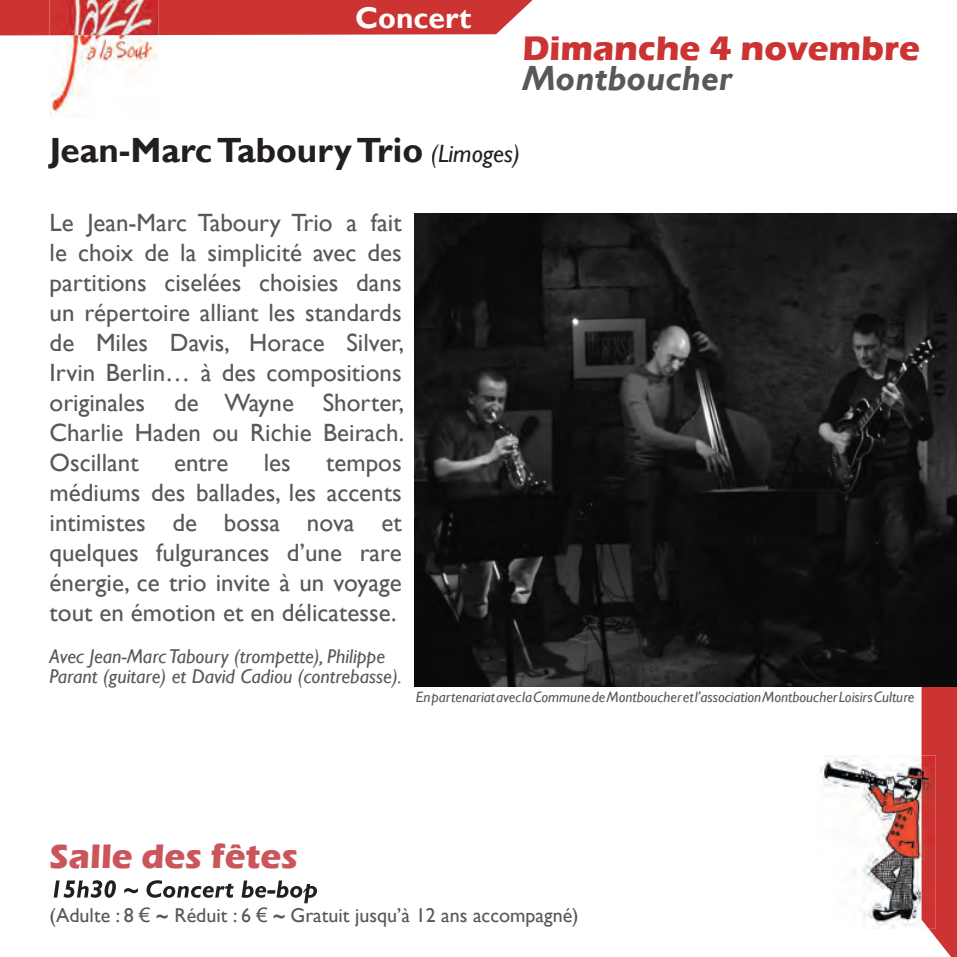
<style>
.page{position:relative;width:957px;height:957px;background:#fff}
.page>*{position:absolute;margin:0;border:0;box-sizing:border-box;transform-origin:0 0}
.t1{font:700 35px "Gill Sans";color:#231f20}
.t2{font:700 35px "Eras ITC";color:#cc3433}
.t3{font:700 35px "Eras ITC";color:#ca565b}
.t4{font:italic 700 35px "Gill Sans";color:#57585a}
.t5{font:700 30px "Gill Sans";color:#fff}
.t6{font:25px/30px "Gill Sans";color:#57585a;text-align:justify}
.t7{font:italic 20px/20px "Gill Sans";color:#57585a}
.t8{font:20px "Gill Sans";color:#57585a}
.t9{font:italic 15px "Gill Sans";color:#57585a}
.s1{font-weight:400;font-style:italic;font-size:25px}
.s2{font-family:"Arial"}
.s3{font-weight:700;font-style:italic}
</style>
<div class="page">
<div style="left:0;top:0;width:532px;height:35px;background:#cc3433"></div>
<img style="left:50px;top:0;width:109px;height:117px">
<svg style="left:921px;top:686px;width:36px;height:271px;background:#cf4443"></svg>
<svg style="left:54px;top:880px;width:263px;height:23px"></svg>
<img style="left:820px;top:756px;width:101px;height:172px">
<img style="left:921px;top:755px;width:14px;height:173px">
<img style="left:415px;top:214px;width:542px;height:472px">
<p class="t5" style="left:355px;top:0;width:118px">Concert</p>
<h1 class="t2" style="left:522px;top:28px;width:399px">Dimanche 4 novembre</h1>
<h1 class="t4" style="left:522px;top:58px;width:211px">Montboucher</h1>
<h1 class="t1" style="left:50px;top:129px;width:472px">Jean-Marc Taboury Trio <span class="s1">(Limoges)</span></h1>
<p class="t6" style="left:50px;top:208px;width:356px">Le Jean-Marc Taboury Trio a fait le choix de la simplicité avec des partitions ciselées choisies dans un répertoire alliant les standards de Miles Davis, Horace Silver, Irvin Berlin… à des compositions originales de Wayne Shorter, Charlie Haden ou Richie Beirach.<br>Oscillant</p>
<p class="t6" style="left:174px;top:448px;width:56px">entre</p>
<p class="t6" style="left:264px;top:448px;width:29px">les</p>
<p class="t6" style="left:50px;top:448px;width:353px;text-indent:276px">tempos médiums des ballades, les accents intimistes de bossa nova et quelques fulgurances d’une rare énergie, ce trio invite à un voyage tout en émotion et en délicatesse.</p>
<p class="t7" style="left:50px;top:646px;width:354px">Avec Jean-Marc Taboury (trompette), Philippe<br>Parant (guitare) et David Cadiou (contrebasse).</p>
<p class="t9" style="left:416px;top:687px;width:500px">En partenariat avec la Commune de Montboucher et l’association Montboucher Loisirs Culture</p>
<h1 class="t3" style="left:50px;top:835px;width:250px">Salle des fêtes</h1>
<p class="t8" style="left:50px;top:903px;width:530px">(Adulte : 8 <span class="s2">€</span> <span class="s3">~</span> Réduit : 6 <span class="s2">€</span> <span class="s3">~</span> Gratuit jusqu’à 12 ans accompagné)</p>
</div>
